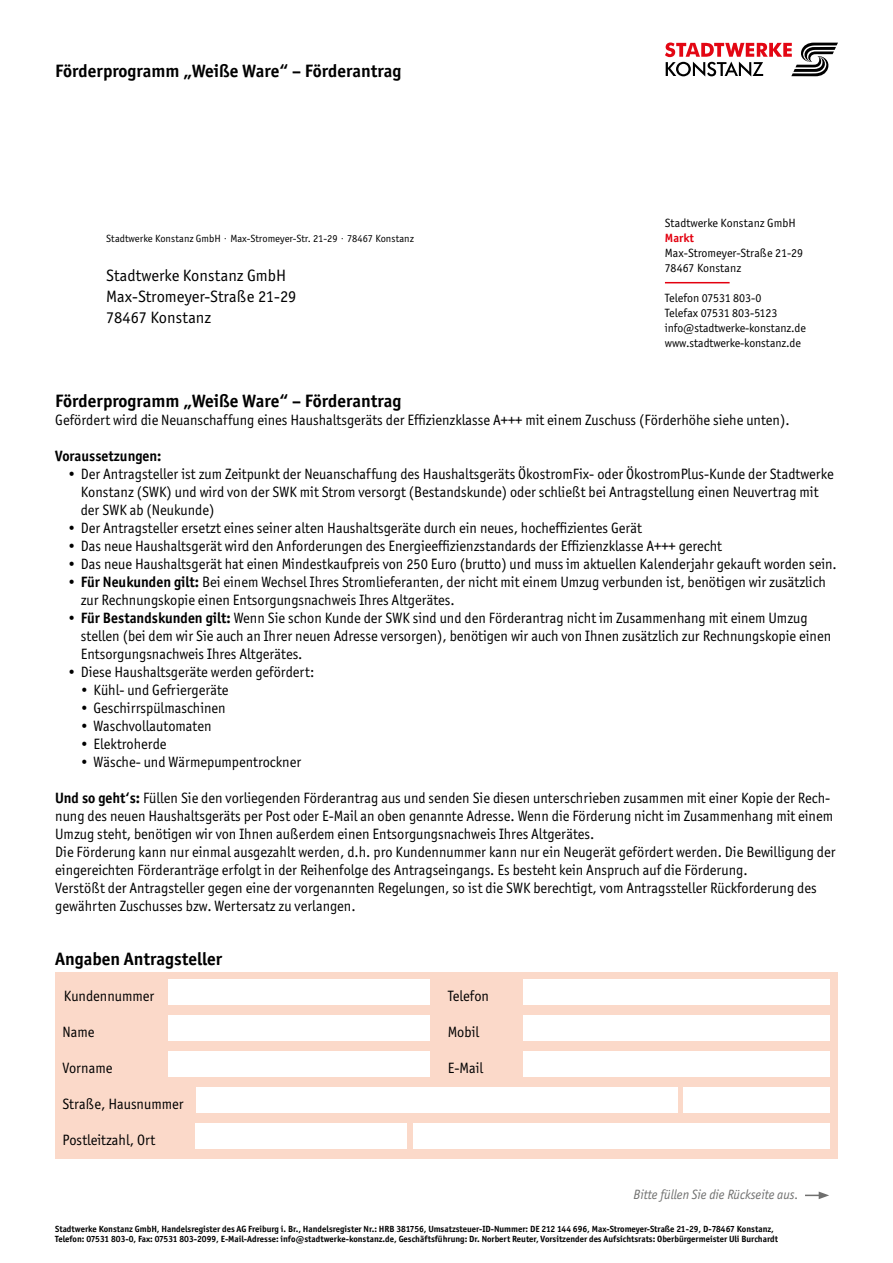
<style>
.page{position:relative;width:893px;height:1263px;background:#fff}
.page>*{position:absolute;margin:0;border:0;box-sizing:border-box;transform-origin:0 0}
.Headline{font:700 18px "Officina Sans ITC Std";color:#000}
.t1{font:16.5px "Officina Sans ITC Std";color:#000}
.Fließtext{font:15px/18px "Officina Sans ITC Std";color:#000;scale:.96 1}
.Fließtext-2{font:700 15px "Officina Sans ITC Std";color:#000;scale:.96 1}
.Fließtext-3{font:italic 13.5px "Officina Sans ITC Std";color:#6f6f6e;scale:.96 1}
.t2{font:12px "Officina Sans ITC Std";color:#000}
.t3{font:700 12px "Officina Sans ITC Std";color:#e3000f}
.t4{font:10.5px "Officina Sans ITC Std";color:#000}
.t5{font:700 9px/9.8px "Officina Sans ITC Std";color:#000}
.s1{font-weight:700}
</style>
<div class="page">
<svg style="left:665px;top:43px;width:173px;height:34px"></svg>
<div style="left:55px;top:972px;width:783px;height:187px;background:#fbd9c9"></div>
<svg style="left:805px;top:1191px;width:24px;height:8px"></svg>
<div style="left:168px;top:979px;width:261px;height:25px;background:#fff"></div>
<div style="left:523px;top:979px;width:306px;height:25px;background:#fff"></div>
<div style="left:168px;top:1015px;width:261px;height:25px;background:#fff"></div>
<div style="left:523px;top:1015px;width:306px;height:25px;background:#fff"></div>
<div style="left:168px;top:1051px;width:261px;height:25px;background:#fff"></div>
<div style="left:523px;top:1051px;width:306px;height:25px;background:#fff"></div>
<div style="left:196px;top:1087px;width:481px;height:25px;background:#fff"></div>
<div style="left:683px;top:1087px;width:146px;height:25px;background:#fff"></div>
<div style="left:413px;top:1123px;width:416px;height:25px;background:#fff"></div>
<div style="left:196px;top:1123px;width:211px;height:25px;background:#fff"></div>
<hr style="left:665px;top:282px;width:65px;height:1px;background:#e3000f">
<p class="Headline" style="left:55px;top:59px;width:348px">Förderprogramm „Weiße Ware“ – Förderantrag</p>
<p class="t4" style="left:106px;top:232px;width:309px">Stadtwerke Konstanz GmbH · Max-Stromeyer-Str. 21-29 · 78467 Konstanz</p>
<p class="t1" style="left:106px;top:265px;width:181px">Stadtwerke Konstanz GmbH</p>
<p class="t1" style="left:106px;top:286px;width:192px">Max-Stromeyer-Straße 21-29</p>
<p class="t1" style="left:106px;top:307px;width:106px">78467 Konstanz</p>
<p class="t2" style="left:665px;top:216px;width:132px">Stadtwerke Konstanz GmbH</p>
<p class="t3" style="left:665px;top:230px;width:30px">Markt</p>
<p class="t2" style="left:665px;top:246px;width:140px">Max-Stromeyer-Straße 21-29</p>
<p class="t2" style="left:665px;top:261px;width:78px">78467 Konstanz</p>
<p class="t2" style="left:665px;top:291px;width:98px">Telefon 07531 803-0</p>
<p class="t2" style="left:665px;top:306px;width:114px">Telefax 07531 803-5123</p>
<p class="t2" style="left:665px;top:321px;width:142px">info@stadtwerke-konstanz.de</p>
<p class="t2" style="left:665px;top:336px;width:137px">www.stadtwerke-konstanz.de</p>
<p class="Headline" style="left:55px;top:390px;width:348px">Förderprogramm „Weiße Ware“ – Förderantrag</p>
<p class="Fließtext" style="left:55px;top:411px;width:766px">Gefördert wird die Neuanschaffung eines Haushaltsgeräts der Effizienzklasse A+++ mit einem Zuschuss (Förderhöhe siehe unten).</p>
<p class="Fließtext-2" style="left:55px;top:447px;width:112px">Voraussetzungen:</p>
<p class="Fließtext" style="left:81px;top:465px;width:786px;text-indent:-13px">• Der Antragsteller ist zum Zeitpunkt der Neuanschaffung des Haushaltsgeräts ÖkostromFix- oder ÖkostromPlus-Kunde der Stadtwerke<br>Konstanz (SWK) und wird von der SWK mit Strom versorgt (Bestandskunde) oder schließt bei Antragstellung einen Neuvertrag mit der SWK ab (Neukunde)</p>
<p class="Fließtext" style="left:68px;top:519px;width:599px">• Der Antragsteller ersetzt eines seiner alten Haushaltsgeräte durch ein neues, hocheffizientes Gerät</p>
<p class="Fließtext" style="left:68px;top:537px;width:683px">• Das neue Haushaltsgerät wird den Anforderungen des Energieeffizienzstandards der Effizienzklasse A+++ gerecht</p>
<p class="Fließtext" style="left:68px;top:555px;width:802px">• Das neue Haushaltsgerät hat einen Mindestkaufpreis von 250 Euro (brutto) und muss im aktuellen Kalenderjahr gekauft worden sein.</p>
<p class="Fließtext" style="left:81px;top:573px;width:778px;text-indent:-13px">• <span class="s1">Für Neukunden gilt:</span> Bei einem Wechsel Ihres Stromlieferanten, der nicht mit einem Umzug verbunden ist, benötigen wir zusätzlich zur Rechnungskopie einen Entsorgungsnachweis Ihres Altgerätes.</p>
<p class="Fließtext" style="left:81px;top:609px;width:783px;text-indent:-13px">• <span class="s1">Für Bestandskunden gilt:</span> Wenn Sie schon Kunde der SWK sind und den Förderantrag nicht im Zusammenhang mit einem Umzug stellen (bei dem wir Sie auch an Ihrer neuen Adresse versorgen), benötigen wir auch von Ihnen zusätzlich zur Rechnungskopie einen<br>Entsorgungsnachweis Ihres Altgerätes.</p>
<p class="Fließtext" style="left:68px;top:663px;width:258px">• Diese Haushaltsgeräte werden gefördert:</p>
<p class="Fließtext" style="left:81px;top:681px;width:155px">• Kühl- und Gefriergeräte</p>
<p class="Fließtext" style="left:81px;top:699px;width:153px">• Geschirrspülmaschinen</p>
<p class="Fließtext" style="left:81px;top:717px;width:138px">• Waschvollautomaten</p>
<p class="Fließtext" style="left:81px;top:735px;width:91px">• Elektroherde</p>
<p class="Fließtext" style="left:81px;top:753px;width:231px">• Wäsche- und Wärmepumpentrockner</p>
<p class="Fließtext" style="left:55px;top:789px;width:812px"><span class="s1">Und so geht‘s:</span> Füllen Sie den vorliegenden Förderantrag aus und senden Sie diesen unterschrieben zusammen mit einer Kopie der Rech&shy;nung des neuen Haushaltsgeräts per Post oder E-Mail an oben genannte Adresse. Wenn die Förderung nicht im Zusammenhang mit einem<br>Umzug steht, benötigen wir von Ihnen außerdem einen Entsorgungsnachweis Ihres Altgerätes.</p>
<p class="Fließtext" style="left:55px;top:843px;width:814px">Die Förderung kann nur einmal ausgezahlt werden, d.h. pro Kundennummer kann nur ein Neugerät gefördert werden. Die Bewilligung der eingereichten Förderanträge erfolgt in der Reihenfolge des Antragseingangs. Es besteht kein Anspruch auf die Förderung.</p>
<p class="Fließtext" style="left:55px;top:879px;width:795px">Verstößt der Antragsteller gegen eine der vorgenannten Regelungen, so ist die SWK berechtigt, vom Antragssteller Rückforderung des gewährten Zuschusses bzw. Wertersatz zu verlangen.</p>
<p class="Headline" style="left:55px;top:948px;width:168px">Angaben Antragsteller</p>
<p class="Fließtext" style="left:64px;top:987px;width:96px">Kundennummer</p>
<p class="Fließtext" style="left:448px;top:987px;width:45px">Telefon</p>
<p class="Fließtext" style="left:62px;top:1023px;width:35px">Name</p>
<p class="Fließtext" style="left:448px;top:1023px;width:34px">Mobil</p>
<p class="Fließtext" style="left:62px;top:1059px;width:54px">Vorname</p>
<p class="Fließtext" style="left:448px;top:1059px;width:38px">E-Mail</p>
<p class="Fließtext" style="left:62px;top:1095px;width:128px">Straße, Hausnummer</p>
<p class="Fließtext" style="left:62px;top:1131px;width:98px">Postleitzahl, Ort</p>
<p class="Fließtext-3" style="left:633px;top:1187px;width:173px">Bitte füllen Sie die Rückseite aus.</p>
<p class="t5" style="left:55px;top:1224px;width:724px">Stadtwerke Konstanz GmbH, Handelsregister des AG Freiburg i. Br., Handelsregister Nr.: HRB 381756, Umsatzsteuer-ID-Nummer: DE 212 144 696, Max-Stromeyer-Straße 21-29, D-78467 Konstanz,<br>Telefon: 07531 803-0, Fax: 07531 803-2099, E-Mail-Adresse: info@stadtwerke-konstanz.de, Geschäftsführung: Dr. Norbert Reuter, Vorsitzender des Aufsichtsrats: Oberbürgermeister Uli Burchardt</p>
</div>
